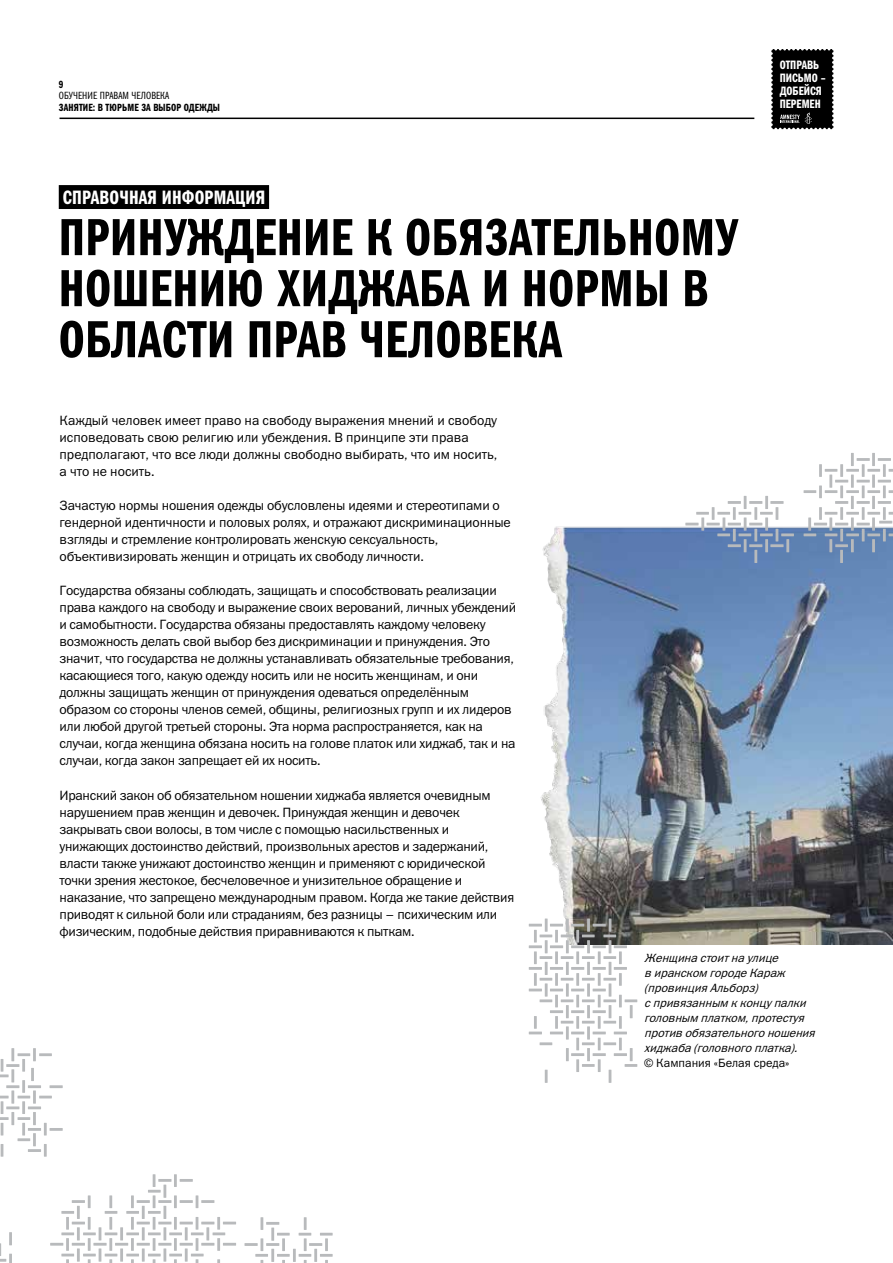
<style>
.page{position:relative;width:893px;height:1263px;background:#fff}
.page>*{position:absolute;margin:0;border:0;box-sizing:border-box;transform-origin:0 0}
.t1{font:600 52.5px/51px "Franklin Gothic Cmpr ITC";letter-spacing:.01em;color:#000}
.t2{font:600 19.5px "Franklin Gothic Cmpr ITC";letter-spacing:.01em;color:#fff}
.t3{font:13.5px/17px "Franklin Gothic ITC";letter-spacing:-.02em;color:#000}
.t4{font:13.5px/17px "Franklin Gothic ITC";color:#000}
.t5{font:600 12.15px/13.2px "Franklin Gothic Cmpr ITC";color:#fff}
.t6{font:italic 12px/15px "Franklin Gothic ITC";color:#000}
.t7{font:12px "Franklin Gothic ITC";color:#000}
.t8{font:600 10.5px "Franklin Gothic Cmpr ITC";letter-spacing:.01em;color:#000}
.t9{font:10.5px "Franklin Gothic Cmpr ITC";letter-spacing:.01em;color:#000}
</style>
<div class="page">
<svg style="left:771px;top:49px;width:62px;height:80px;background:#0e0e0e"></svg>
<hr style="left:60px;top:118px;width:694px;height:1px;background:#000">
<div style="left:59px;top:185px;width:210px;height:24px;background:#000"></div>
<img style="left:540px;top:526px;width:353px;height:418px">
<svg style="left:50px;top:1174px;width:186px;height:89px"></svg>
<svg style="left:0;top:1232px;width:12px;height:31px"></svg>
<svg style="left:529px;top:918px;width:108px;height:165px"></svg>
<hr style="left:244px;top:1243px;width:14px;height:3px;background:#b8babc">
<svg style="left:255px;top:1217px;width:78px;height:46px"></svg>
<svg style="left:0;top:1048px;width:63px;height:109px"></svg>
<svg style="left:685px;top:496px;width:109px;height:67px"></svg>
<svg style="left:804px;top:453px;width:89px;height:110px"></svg>
<p class="t8" style="left:59px;top:78px;width:6px">9</p>
<p class="t9" style="left:59px;top:90px;width:112px">ОБУЧЕНИЕ ПРАВАМ ЧЕЛОВЕКА</p>
<p class="t8" style="left:59px;top:101px;width:163px">ЗАНЯТИЕ: В ТЮРЬМЕ ЗА ВЫБОР ОДЕЖДЫ</p>
<h2 class="t2" style="left:63px;top:186px;width:204px">СПРАВОЧНАЯ ИНФОРМАЦИЯ</h2>
<h1 class="t1" style="left:59px;top:212px;width:681px">ПРИНУЖДЕНИЕ К ОБЯЗАТЕЛЬНОМУ<br>НОШЕНИЮ ХИДЖАБА И НОРМЫ В<br>ОБЛАСТИ ПРАВ ЧЕЛОВЕКА</h1>
<p class="t4" style="left:60px;top:412px;width:439px">Каждый человек имеет право на свободу выражения мнений и свободу исповедовать свою религию или убеждения. В принципе эти права предполагают, что все люди должны свободно выбирать, что им носить, а что не носить.</p>
<p class="t3" style="left:60px;top:497px;width:453px">Зачастую нормы ношения одежды обусловлены идеями и стереотипами о гендерной идентичности и половых ролях, и отражают дискриминационные взгляды и стремление контролировать женскую сексуальность, объективизировать женщин и отрицать их свободу личности.</p>
<p class="t3" style="left:60px;top:582px;width:458px">Государства обязаны соблюдать, защищать и способствовать реализации права каждого на свободу и выражение своих верований, личных убеждений и самобытности. Государства обязаны предоставлять каждому человеку возможность делать свой выбор без дискриминации и принуждения. Это значит, что государства не должны устанавливать обязательные требования, касающиеся того, какую одежду носить или не носить женщинам, и они должны защищать женщин от принуждения одеваться определённым образом со стороны членов семей, общины, религиозных групп и их лидеров или любой другой третьей стороны. Эта норма распространяется, как на случаи, когда женщина обязана носить на голове платок или хиджаб, так и на случаи, когда закон запрещает ей их носить.</p>
<p class="t3" style="left:60px;top:786px;width:456px">Иранский закон об обязательном ношении хиджаба является очевидным нарушением прав женщин и девочек. Принуждая женщин и девочек закрывать свои волосы, в том числе с помощью насильственных и унижающих достоинство действий, произвольных арестов и задержаний, власти также унижают достоинство женщин и применяют с юридической точки зрения жестокое, бесчеловечное и унизительное обращение и наказание, что запрещено международным правом. Когда же такие действия приводят к сильной боли или страданиям, без разницы – психическим или физическим, подобные действия приравниваются к пыткам.</p>
<p class="t5" style="left:780px;top:58px;width:47px">ОТПРАВЬ<br>ПИСЬМО –<br>ДОБЕЙСЯ<br>ПЕРЕМЕН</p>
<p class="t6" style="left:644px;top:950px;width:176px">Женщинастоитнаулице виранском городеКараж (провинцияАльборз) спривязанным кконцупалки головным платком,протестуя противобязательногоношения хиджаба(головногоплатка).</p>
<p class="t7" style="left:644px;top:1055px;width:147px">© Кампания «Белая среда»</p>
</div>
